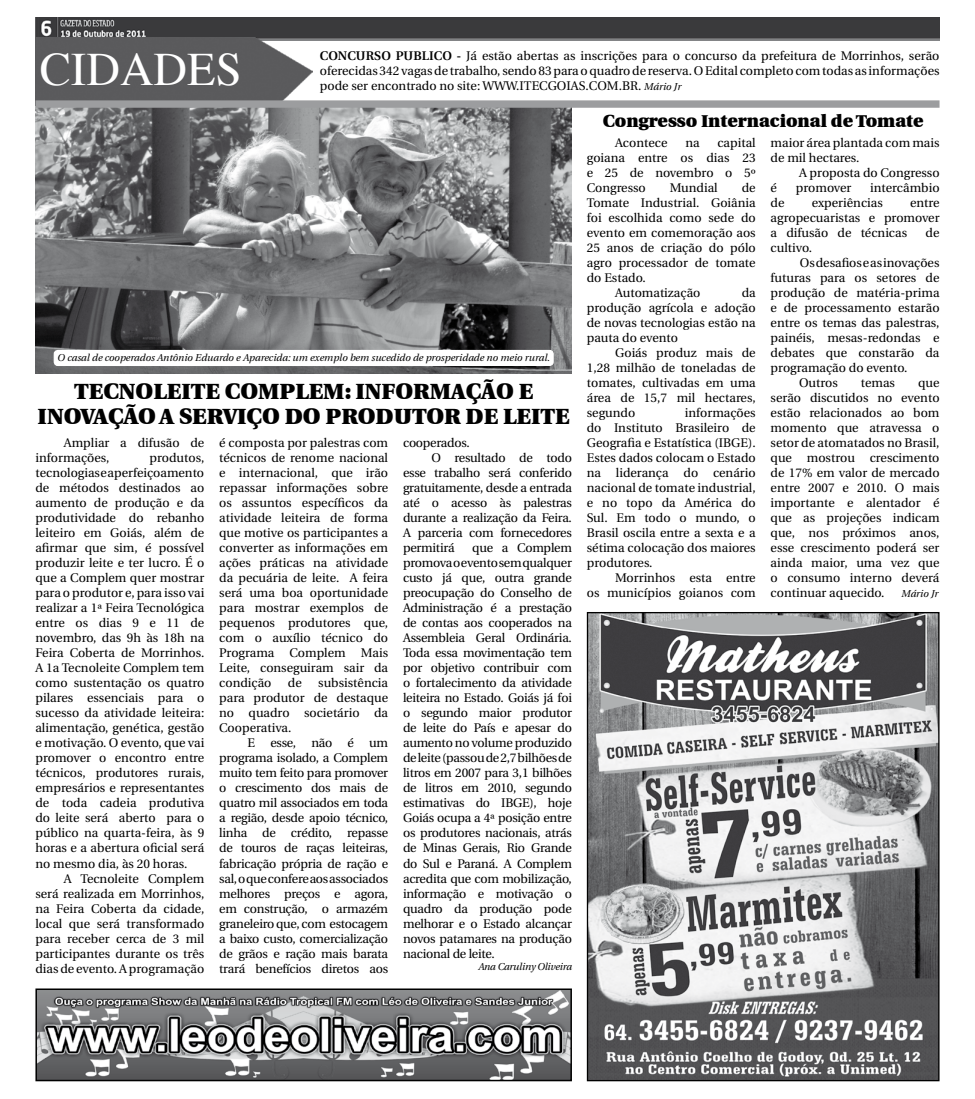
<style>
.page{position:relative;width:975px;height:1099px;background:#fff}
.page>*{position:absolute;margin:0;border:0;box-sizing:border-box;transform-origin:0 0}
.t1{font:47.5px "Times";color:#fff}
.t2{font:900 22.5px/25px "Utopia";color:#000;text-align:center}
.t3{font:900 17.5px "Utopia";color:#000}
.t4{font:12.5px/15px "Utopia";color:#000;text-align:justify}
.t5{font:12.5px "Utopia";letter-spacing:-.02em;color:#000}
.t6{font:italic 10px "Utopia";color:#000}
.t7{font:italic 10px "Utopia";letter-spacing:-.02em;color:#000}
.s1{font-weight:600}
.s2{font-style:italic;font-size:10px}
</style>
<div class="page">
<img style="left:35px;top:108px;width:537px;height:265px">
<div style="left:54px;top:350px;width:499px;height:15px;background:#fff;border-radius:4px"></div>
<div style="left:54px;top:350px;width:499px;height:16px;border:1px solid #fff;border-radius:4px"></div>
<img style="left:38px;top:991px;width:531px;height:87px">
<div style="left:35px;top:988px;width:537px;height:93px;border:2px solid #000"></div>
<img style="left:35px;top:18px;width:904px;height:22px">
<img style="left:35px;top:37px;width:277px;height:63px">
<div style="left:35px;top:100px;width:904px;height:8px;background:#9c9d9f"></div>
<img style="left:588px;top:614px;width:349px;height:465px">
<h1 class="t1" style="left:40px;top:42px;width:203px">CIDADES</h1>
<p class="t4" style="left:320px;top:48px;width:621px"><span class="s1">CONCURSO PUBLICO -</span> Já estão abertas as inscrições para o concurso da prefeitura de Morrinhos, serão oferecidas 342 vagas de trabalho, sendo 83 para o quadro de reserva. O Edital completo com todas as informações pode ser encontrado no site: WWW.ITECGOIAS.COM.BR. <span class="s2">Mário Jr</span></p>
<h3 class="t3" style="left:602px;top:111px;width:322px">CONGRESSO INTERNACIONAL DE TOMATE</h3>
<p class="t4" style="left:615px;top:136px;width:54px">Acontece</p>
<p class="t4" style="left:685px;top:136px;width:16px">na</p>
<p class="t4" style="left:586px;top:136px;width:170px;text-indent:131px">capital goiana entre os dias 23 e 25 de novembro o 5º Congresso</p>
<p class="t4" style="left:770px;top:136px;width:170px">maior área plantada com mais de mil hectares.</p>
<p class="t4" style="left:799px;top:166px;width:142px">A proposta do Congresso</p>
<p class="t4" style="left:770px;top:181px;width:8px">é</p>
<p class="t4" style="left:795px;top:181px;width:57px">promover</p>
<p class="t4" style="left:870px;top:181px;width:71px">intercâmbio</p>
<p class="t4" style="left:770px;top:196px;width:15px">de</p>
<p class="t4" style="left:811px;top:196px;width:73px">experiências</p>
<p class="t4" style="left:670px;top:181px;width:49px">Mundial</p>
<p class="t4" style="left:741px;top:181px;width:15px">de</p>
<p class="t4" style="left:586px;top:196px;width:170px">Tomate Industrial. Goiânia</p>
<p class="t4" style="left:586px;top:211px;width:170px">foi escolhida como sede do</p>
<p class="t4" style="left:586px;top:226px;width:170px">evento em comemoração aos</p>
<p class="t4" style="left:586px;top:241px;width:170px">25 anos de criação do pólo</p>
<p class="t4" style="left:586px;top:256px;width:170px">agro processador de tomate</p>
<p class="t4" style="left:586px;top:271px;width:60px">do Estado.</p>
<p class="t4" style="left:615px;top:286px;width:87px">Automatização</p>
<p class="t4" style="left:770px;top:196px;width:170px;text-indent:139px">entre agropecuaristas e promover a difusão de técnicas</p>
<p class="t4" style="left:925px;top:226px;width:15px">de</p>
<p class="t4" style="left:770px;top:241px;width:43px">cultivo.</p>
<p class="t4" style="left:799px;top:256px;width:141px">Os desafios e as inovações</p>
<p class="t4" style="left:770px;top:271px;width:170px">futuras para os setores de</p>
<p class="t4" style="left:770px;top:286px;width:170px">produção de matéria-prima</p>
<p class="t4" style="left:770px;top:301px;width:170px">e de processamento estarão</p>
<p class="t4" style="left:770px;top:316px;width:170px">entre os temas das palestras,</p>
<p class="t4" style="left:770px;top:331px;width:170px">painéis, mesas-redondas e</p>
<p class="t4" style="left:770px;top:346px;width:170px">debates que constarão da</p>
<p class="t4" style="left:770px;top:361px;width:138px">programação do evento.</p>
<p class="t4" style="left:799px;top:376px;width:40px">Outros</p>
<p class="t4" style="left:860px;top:376px;width:36px">temas</p>
<p class="t4" style="left:586px;top:286px;width:170px;text-indent:155px">da produção agrícola e adoção de novas tecnologias estão na pauta do evento</p>
<p class="t4" style="left:586px;top:346px;width:170px;text-indent:28px">Goiás produz mais de 1,28 milhão de toneladas de tomates, cultivadas em uma área de 15,7 mil hectares, segundo</p>
<p class="t6" style="left:58px;top:352px;width:494px">O casal de cooperados Antônio Eduardo e Aparecida: um exemplo bem sucedido de prosperidade no meio rural.</p>
<h2 class="t2" style="left:38px;top:379px;width:533px">TECNOLEITE COMPLEM: INFORMAÇÃO E<br>INOVAÇÃO A SERVIÇO DO PRODUTOR DE LEITE</h2>
<p class="t4" style="left:35px;top:436px;width:170px;text-indent:28px">Ampliar a difusão de informações,</p>
<p class="t4" style="left:770px;top:376px;width:170px;text-indent:147px">que serão discutidos no evento estão relacionados ao bom momento que atravessa o setor de atomatados no Brasil, que mostrou crescimento de 17% em valor de mercado entre 2007 e 2010. O mais importante e alentador é que as projeções indicam que, nos próximos anos, esse crescimento poderá ser ainda maior, uma vez que o consumo interno deverá continuar aquecido.</p>
<p class="t4" style="left:586px;top:406px;width:170px;text-indent:98px">informações do Instituto Brasileiro de Geografia e Estatística (IBGE).<br>Estes dados colocam o Estado na liderança do cenário nacional de tomate industrial, e no topo da América do Sul. Em todo o mundo, o Brasil oscila entre a sexta e a sétima colocação dos maiores produtores.</p>
<p class="t4" style="left:586px;top:571px;width:170px;text-align:right">Morrinhos esta entre<br>os municípios goianos com</p>
<p class="t4" style="left:219px;top:436px;width:170px">é composta por palestras com técnicos de renome nacional e internacional, que irão repassar informações sobre os assuntos específicos da atividade leiteira de forma que motive os participantes a converter as informações em ações práticas na atividade da pecuária de leite. A feira será uma boa oportunidade para mostrar exemplos de pequenos produtores que, com o auxílio técnico do Programa Complem Mais Leite, conseguiram sair da condição</p>
<p class="t5" style="left:403px;top:436px;width:68px">cooperados.</p>
<p class="t5" style="left:431px;top:451px;width:142px">O resultado de todo</p>
<p class="t5" style="left:403px;top:466px;width:170px">esse trabalho será conferido</p>
<p class="t5" style="left:403px;top:481px;width:170px">gratuitamente, desde a entrada</p>
<p class="t5" style="left:403px;top:496px;width:170px">até o acesso às palestras</p>
<p class="t5" style="left:403px;top:511px;width:170px">durante a realização da Feira.</p>
<p class="t5" style="left:403px;top:526px;width:170px">A parceria com fornecedores</p>
<p class="t5" style="left:403px;top:541px;width:53px">permitirá</p>
<p class="t4" style="left:35px;top:451px;width:170px;text-indent:114px">produtos, tecnologias e aperfeiçoamento de métodos destinados ao aumento de produção e da produtividade do rebanho leiteiro em Goiás, além de afirmar que sim, é possível produzir leite e ter lucro. É o que a Complem quer mostrar para o produtor e, para isso vai realizar a 1ª Feira Tecnológica entre os dias 9 e 11 de novembro, das 9h às 18h na Feira Coberta de Morrinhos.<br>A 1a Tecnoleite Complem tem como sustentação os quatro pilares essenciais para o sucesso da atividade leiteira: alimentação, genética, gestão e motivação. O evento, que vai promover o encontro entre técnicos, produtores rurais, empresários e representantes de toda cadeia produtiva do leite será aberto para o público na quarta-feira, às 9 horas e a abertura oficial será no mesmo dia, às 20 horas.</p>
<p class="t4" style="left:35px;top:871px;width:170px;text-indent:28px">A Tecnoleite Complem será realizada em Morrinhos, na Feira Coberta da cidade, local que será transformado para receber cerca de 3 mil participantes durante os três dias de evento. A programação</p>
<p class="t4" style="left:403px;top:541px;width:170px;text-indent:69px">que a Complem promova o evento sem qualquer custo já que, outra grande preocupação do Conselho de Administração é a prestação de contas aos cooperados na Assembleia Geral Ordinária.<br>Toda essa movimentação tem por objetivo contribuir com o fortalecimento da atividade leiteira no Estado. Goiás já foi o segundo maior produtor de leite do País e apesar do aumento no volume produzido de leite (passou de 2,7 bilhões de litros em 2007 para 3,1 bilhões de litros em 2010, segundo estimativas do IBGE), hoje Goiás ocupa a 4ª posição entre os produtores nacionais, atrás de Minas Gerais, Rio Grande do Sul e Paraná. A Complem acredita que com mobilização, informação e motivação o quadro da produção pode melhorar e o Estado alcançar novos patamares na produção nacional de leite.</p>
<p class="t7" style="left:478px;top:960px;width:95px">Ana Caruliny Oliveira</p>
<p class="t6" style="left:901px;top:588px;width:39px">Mário Jr</p>
<p class="t4" style="left:219px;top:676px;width:170px;text-indent:99px">subsistência para produtor de destaque no quadro societário da Cooperativa.</p>
<p class="t4" style="left:219px;top:736px;width:170px;text-indent:28px">E esse, não é um programa isolado, a Complem muito tem feito para promover o crescimento dos mais de quatro mil associados em toda a região, desde apoio técnico, linha de crédito, repasse de touros de raças leiteiras, fabricação própria de ração e sal, o que confere aos associados melhores preços e agora, em construção, o armazém graneleiro que, com estocagem a baixo custo, comercialização de grãos e ração mais barata trará benefícios diretos aos</p>
<p class="t4" style="left:288px;top:676px;width:15px">de</p>
</div>
